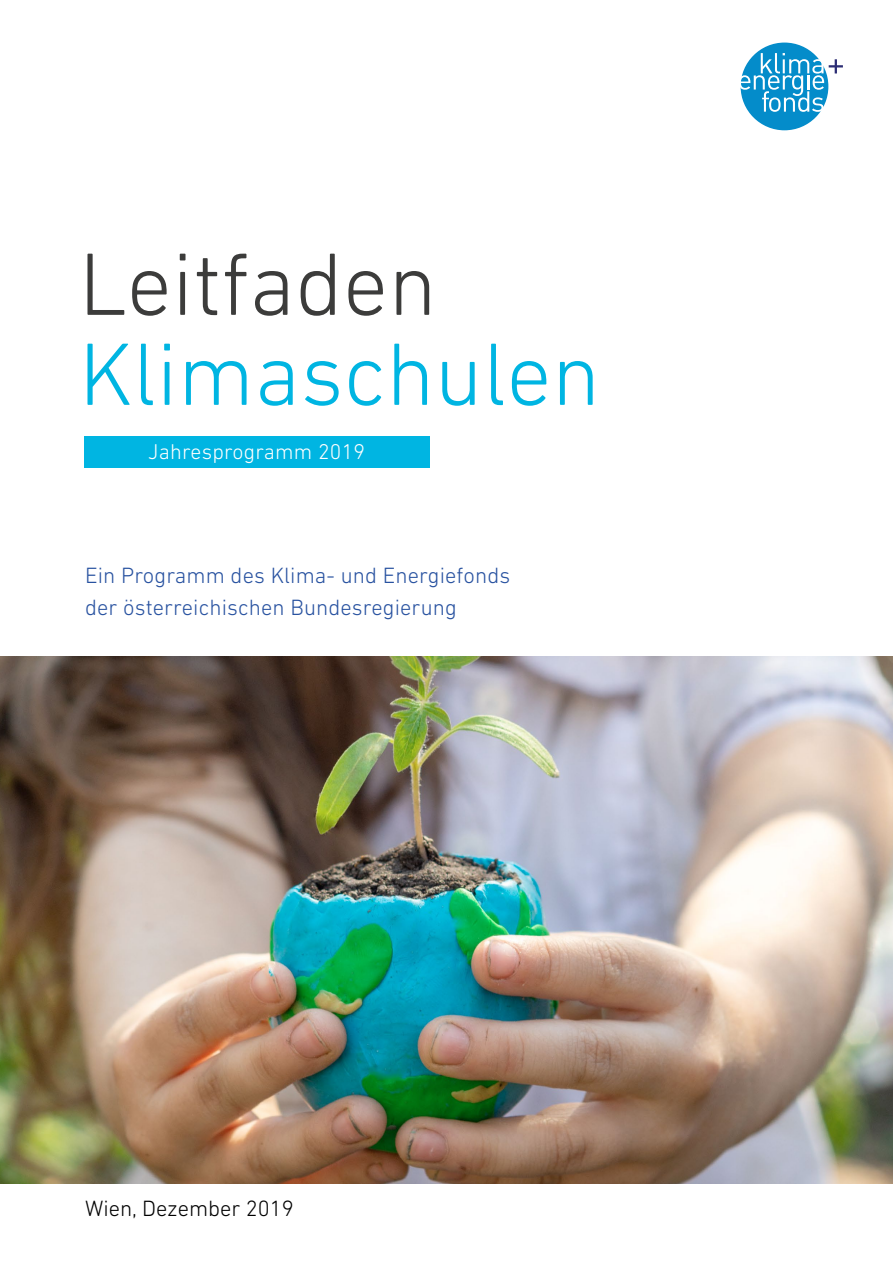
<style>
.page{position:relative;width:893px;height:1263px;background:#fff}
.page>*{position:absolute;margin:0;border:0;box-sizing:border-box;transform-origin:0 0}
.Titelseite_Titel_gro{font:300 90px "DIN Next LT Pro";color:#00b5e2}
.Titelseite_Titel_gro-2{font:300 90px "DIN Next LT Pro";color:#3c3c3b}
.Untertitel_2{font:300 22.5px/31.5px "DIN Next LT Pro";letter-spacing:.005em;color:#2852a0}
.Fußzeile_Titel_Rücks{font:300 22.5px "DIN Next LT Pro";color:#000}
.Untertitel_1{font:300 21.75px "DIN Next LT Pro";letter-spacing:.01em;color:#fff}
</style>
<div class="page">
<div style="left:741px;top:43px;width:87px;height:87px;background:#048cca;border-radius:50%"></div>
<svg style="left:740px;top:53px;width:103px;height:59px"></svg>
<img style="left:0;top:657px;width:893px;height:526px">
<div style="left:84px;top:436px;width:345px;height:32px;background:#00b5e2"></div>
<p class="Titelseite_Titel_gro-2" style="left:79px;top:233px;width:359px">Leitfaden</p>
<p class="Titelseite_Titel_gro" style="left:79px;top:323px;width:523px">Klimaschulen</p>
<p class="Untertitel_1" style="left:148px;top:439px;width:218px">Jahresprogramm 2019</p>
<p class="Untertitel_2" style="left:85px;top:560px;width:427px">Ein Programm des Klima- und Energiefonds der österreichischen Bundesregierung</p>
<p class="Fußzeile_Titel_Rücks" style="left:85px;top:1195px;width:210px">Wien, Dezember 2019</p>
</div>
